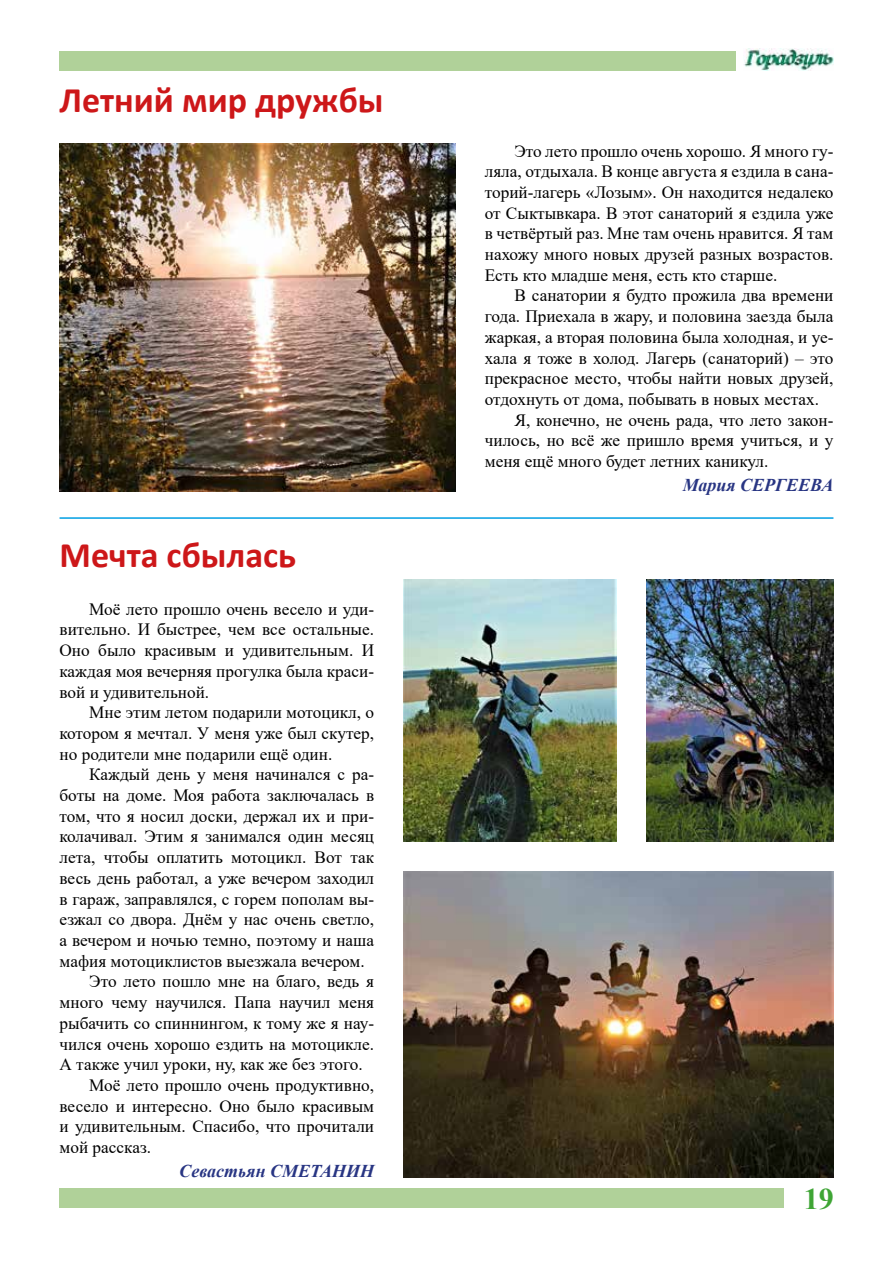
<style>
.page{position:relative;width:893px;height:1263px;background:#fff}
.page>*{position:absolute;margin:0;border:0;box-sizing:border-box;transform-origin:0 0}
.t1{font:700 36px "Calibri";color:#cd1719}
.t2{font:700 30px "Times New Roman";color:#3fa535}
.t3{font:italic 700 18px "Times New Roman";color:#283583}
.t4{font:17.25px/20.7px "Times New Roman";color:#000;text-align:justify}
</style>
<div class="page">
<img style="left:744px;top:49px;width:89px;height:21px">
<div style="left:60px;top:1188px;width:724px;height:20px;background:#b0d199"></div>
<div style="left:60px;top:51px;width:676px;height:20px;background:#b0d199"></div>
<img style="left:60px;top:143px;width:395px;height:349px">
<hr style="left:60px;top:517px;width:773px;height:2px;background:#009fe3">
<img style="left:646px;top:580px;width:187px;height:261px">
<img style="left:404px;top:872px;width:429px;height:306px">
<img style="left:404px;top:580px;width:213px;height:261px">
<h1 class="t1" style="left:60px;top:75px;width:326px">Летний мир дружбы</h1>
<h1 class="t1" style="left:60px;top:530px;width:238px">Мечта сбылась</h1>
<p class="t4" style="left:60px;top:598px;width:316px;text-indent:30px">Моё лето прошло очень весело и уди&shy;вительно. И быстрее, чем все остальные.<br>Оно было красивым и удивительным. И каждая моя вечерняя прогулка была краси&shy;вой и удивительной.</p>
<p class="t4" style="left:60px;top:702px;width:316px;text-indent:30px">Мне этим летом подарили мотоцикл, о котором я мечтал. У меня уже был скутер, но родители мне подарили ещё один.</p>
<p class="t4" style="left:89px;top:764px;width:286px">Каждый день у меня начинался с ра-</p>
<p class="t4" style="left:60px;top:784px;width:316px">боты на доме. Моя работа заключалась в</p>
<p class="t4" style="left:60px;top:805px;width:316px">том, что я носил доски, держал их и при-</p>
<p class="t4" style="left:60px;top:826px;width:316px">колачивал. Этим я занимался один месяц</p>
<p class="t4" style="left:60px;top:846px;width:316px">лета, чтобы оплатить мотоцикл. Вот так</p>
<p class="t4" style="left:60px;top:867px;width:316px">весь день работал, а уже вечером заходил</p>
<p class="t4" style="left:60px;top:888px;width:316px">в гараж, заправлялся, с горем пополам вы-</p>
<p class="t4" style="left:60px;top:909px;width:316px">езжал со двора. Днём у нас очень светло,</p>
<p class="t4" style="left:60px;top:929px;width:316px">а вечером и ночью темно, поэтому и наша</p>
<p class="t4" style="left:60px;top:950px;width:307px">мафия мотоциклистов выезжала вечером.</p>
<p class="t4" style="left:89px;top:971px;width:286px">Это лето пошло мне на благо, ведь я</p>
<p class="t4" style="left:60px;top:991px;width:316px">много чему научился. Папа научил меня</p>
<p class="t4" style="left:60px;top:1012px;width:316px">рыбачить со спиннингом, к тому же я нау-</p>
<p class="t4" style="left:60px;top:1033px;width:316px">чился очень хорошо ездить на мотоцикле.</p>
<p class="t4" style="left:60px;top:1053px;width:305px">А также учил уроки, ну, как же без этого.</p>
<p class="t4" style="left:89px;top:1074px;width:286px">Моё лето прошло очень продуктивно,</p>
<p class="t4" style="left:60px;top:1095px;width:316px">весело и интересно. Оно было красивым</p>
<p class="t4" style="left:60px;top:1116px;width:316px">и удивительным. Спасибо, что прочитали</p>
<p class="t4" style="left:60px;top:1136px;width:93px">мой рассказ.</p>
<p class="t3" style="left:179px;top:1158px;width:196px">Севастьян СМЕТАНИН</p>
<p class="t4" style="left:485px;top:140px;width:350px;text-indent:30px">Это лето прошло очень хорошо. Я много гу&shy;ляла, отдыхала. В конце августа я ездила в сана&shy;торий-лагерь «Лозым». Он находится недалеко от Сыктывкара. В этот санаторий я ездила уже в четвёртый раз. Мне там очень нравится. Я там нахожу много новых друзей разных возрастов.<br>Есть кто младше меня, есть кто старше.</p>
<p class="t4" style="left:514px;top:285px;width:320px">В санатории я будто прожила два времени</p>
<p class="t4" style="left:485px;top:305px;width:350px">года. Приехала в жару, и половина заезда была</p>
<p class="t4" style="left:485px;top:326px;width:350px">жаркая, а вторая половина была холодная, и уе-</p>
<p class="t4" style="left:485px;top:347px;width:350px">хала я тоже в холод. Лагерь (санаторий) – это</p>
<p class="t4" style="left:485px;top:368px;width:350px">прекрасное место, чтобы найти новых друзей,</p>
<p class="t4" style="left:485px;top:388px;width:336px">отдохнуть от дома, побывать в новых местах.</p>
<p class="t4" style="left:514px;top:409px;width:320px">Я, конечно, не очень рада, что лето закон-</p>
<p class="t4" style="left:485px;top:430px;width:350px">чилось, но всё же пришло время учиться, и у</p>
<p class="t4" style="left:485px;top:450px;width:285px">меня ещё много будет летних каникул.</p>
<p class="t3" style="left:683px;top:472px;width:152px">Мария СЕРГЕЕВА</p>
<h2 class="t2" style="left:804px;top:1177px;width:31px">19</h2>
</div>
